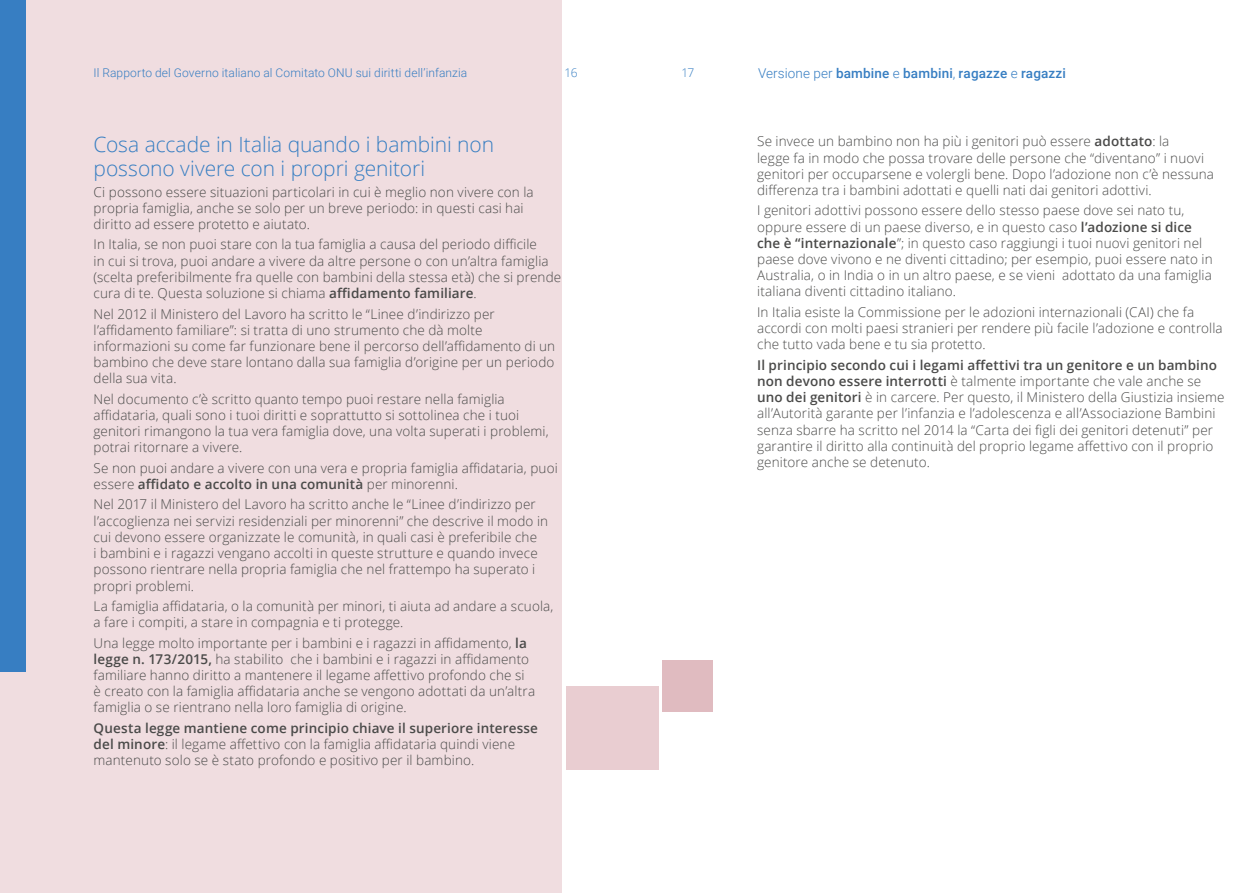
<style>
.page{position:relative;width:1259px;height:893px;background:#fff}
.page>*{position:absolute;margin:0;border:0;box-sizing:border-box;transform-origin:0 0}
.t1{font:300 21px/24px "Open Sans";letter-spacing:-.005em;color:#377ec2}
.t2{font:300 13.5px/16.2px "Open Sans";letter-spacing:.01em;color:#4a4a49}
.t3{font:500 13.5px "Roboto";letter-spacing:.01em;color:#377ec2}
.t4{font:300 12px "Roboto";letter-spacing:.01em;color:#377ec2}
.t5{font:300 12px "Open Sans";color:#377ec2}
.s1{font-weight:300}
.s2{font-weight:600}
</style>
<div class="page">
<div style="left:0;top:0;width:561px;height:893px;background:#f0dde0"></div>
<div style="left:0;top:0;width:26px;height:672px;background:#377ec2"></div>
<div style="left:566px;top:686px;width:92px;height:84px;background:#e9cdd1"></div>
<div style="left:662px;top:661px;width:51px;height:51px;background:#e0bbc0"></div>
<p class="t4" style="left:94px;top:64px;width:375px">Il Rapporto del Governo italiano al Comitato ONU sui diritti dell’infanzia</p>
<p class="t5" style="left:564px;top:65px;width:15px">16</p>
<p class="t5" style="left:681px;top:65px;width:15px">17</p>
<p class="t3" style="left:758px;top:64px;width:309px"><span class="s1">Versione per</span> bambine <span class="s1">e</span> bambini<span class="s1">,</span> ragazze <span class="s1">e</span> ragazzi</p>
<h1 class="t1" style="left:94px;top:132px;width:402px">Cosa accade in Italia quando i bambini non possono vivere con i propri genitori</h1>
<p class="t2" style="left:94px;top:183px;width:441px">Ci possono essere situazioni particolari in cui è meglio non vivere con la propria famiglia, anche se solo per un breve periodo: in questi casi hai diritto ad essere protetto e aiutato.</p>
<p class="t2" style="left:94px;top:236px;width:469px">In Italia, se non puoi stare con la tua famiglia a causa del periodo difficile<br>in cui si trova, puoi andare a vivere da altre persone o con un’altra famiglia (scelta preferibilmente fra quelle con bambini della stessa età) che si prende cura di te. Questa soluzione si chiama <span class="s2">affidamento familiare</span>.</p>
<p class="t2" style="left:94px;top:305px;width:463px">Nel 2012 il Ministero del Lavoro ha scritto le “Linee d’indirizzo per l’affidamento familiare”: si tratta di uno strumento che dà molte informazioni su come far funzionare bene il percorso dell’affidamento di un bambino che deve stare lontano dalla sua famiglia d’origine per un periodo della sua vita.</p>
<p class="t2" style="left:94px;top:390px;width:457px">Nel documento c’è scritto quanto tempo puoi restare nella famiglia affidataria, quali sono i tuoi diritti e soprattutto si sottolinea che i tuoi genitori rimangono la tua vera famiglia dove, una volta superati i problemi, potrai ritornare a vivere.</p>
<p class="t2" style="left:94px;top:459px;width:466px">Se non puoi andare a vivere con una vera e propria famiglia affidataria, puoi essere <span class="s2">affidato e accolto in una comunità</span> per minorenni.</p>
<p class="t2" style="left:94px;top:496px;width:456px">Nel 2017 il Ministero del Lavoro ha scritto anche le “Linee d’indirizzo per l’accoglienza nei servizi residenziali per minorenni” che descrive il modo in cui devono essere organizzate le comunità, in quali casi è preferibile che<br>i bambini e i ragazzi vengano accolti in queste strutture e quando invece possono rientrare nella propria famiglia che nel frattempo ha superato i propri problemi.</p>
<p class="t2" style="left:94px;top:598px;width:461px">La famiglia affidataria, o la comunità per minori, ti aiuta ad andare a scuola, a fare i compiti, a stare in compagnia e ti protegge.</p>
<p class="t2" style="left:94px;top:634px;width:443px">Una legge molto importante per i bambini e i ragazzi in affidamento, <span class="s2">la legge n. 173/2015,</span> ha stabilito che i bambini e i ragazzi in affidamento familiare hanno diritto a mantenere il legame affettivo profondo che si è creato con la famiglia affidataria anche se vengono adottati da un’altra famiglia o se rientrano nella loro famiglia di origine.</p>
<p class="t2" style="left:94px;top:719px;width:446px"><span class="s2">Questa legge mantiene come principio chiave il superiore interesse del minore</span>: il legame affettivo con la famiglia affidataria quindi viene mantenuto solo se è stato profondo e positivo per il bambino.</p>
<p class="t2" style="left:757px;top:133px;width:458px">Se invece un bambino non ha più i genitori può essere <span class="s2">adottato</span>: la<br>legge fa in modo che possa trovare delle persone che “diventano” i nuovi genitori per occuparsene e volergli bene. Dopo l’adozione non c’è nessuna differenza tra i bambini adottati e quelli nati dai genitori adottivi.</p>
<p class="t2" style="left:757px;top:202px;width:457px">I genitori adottivi possono essere dello stesso paese dove sei nato tu, oppure essere di un paese diverso, e in questo caso <span class="s2">l’adozione si dice che è “internazionale</span>”; in questo caso raggiungi i tuoi nuovi genitori nel paese dove vivono e ne diventi cittadino; per esempio, puoi essere nato in Australia, o in India o in un altro paese, e se vieni adottato da una famiglia italiana diventi cittadino italiano.</p>
<p class="t2" style="left:757px;top:304px;width:467px">In Italia esiste la Commissione per le adozioni internazionali (CAI) che fa accordi con molti paesi stranieri per rendere più facile l’adozione e controlla che tutto vada bene e tu sia protetto.</p>
<p class="t2" style="left:757px;top:356px;width:469px"><span class="s2">Il principio secondo cui i legami affettivi tra un genitore e un bambino non devono essere interrotti</span> è talmente importante che vale anche se <span class="s2">uno dei genitori</span> è in carcere. Per questo, il Ministero della Giustizia insieme all’Autorità garante per l’infanzia e l’adolescenza e all’Associazione Bambini senza sbarre ha scritto nel 2014 la “Carta dei figli dei genitori detenuti” per garantire il diritto alla continuità del proprio legame affettivo con il proprio genitore anche se detenuto.</p>
</div>
